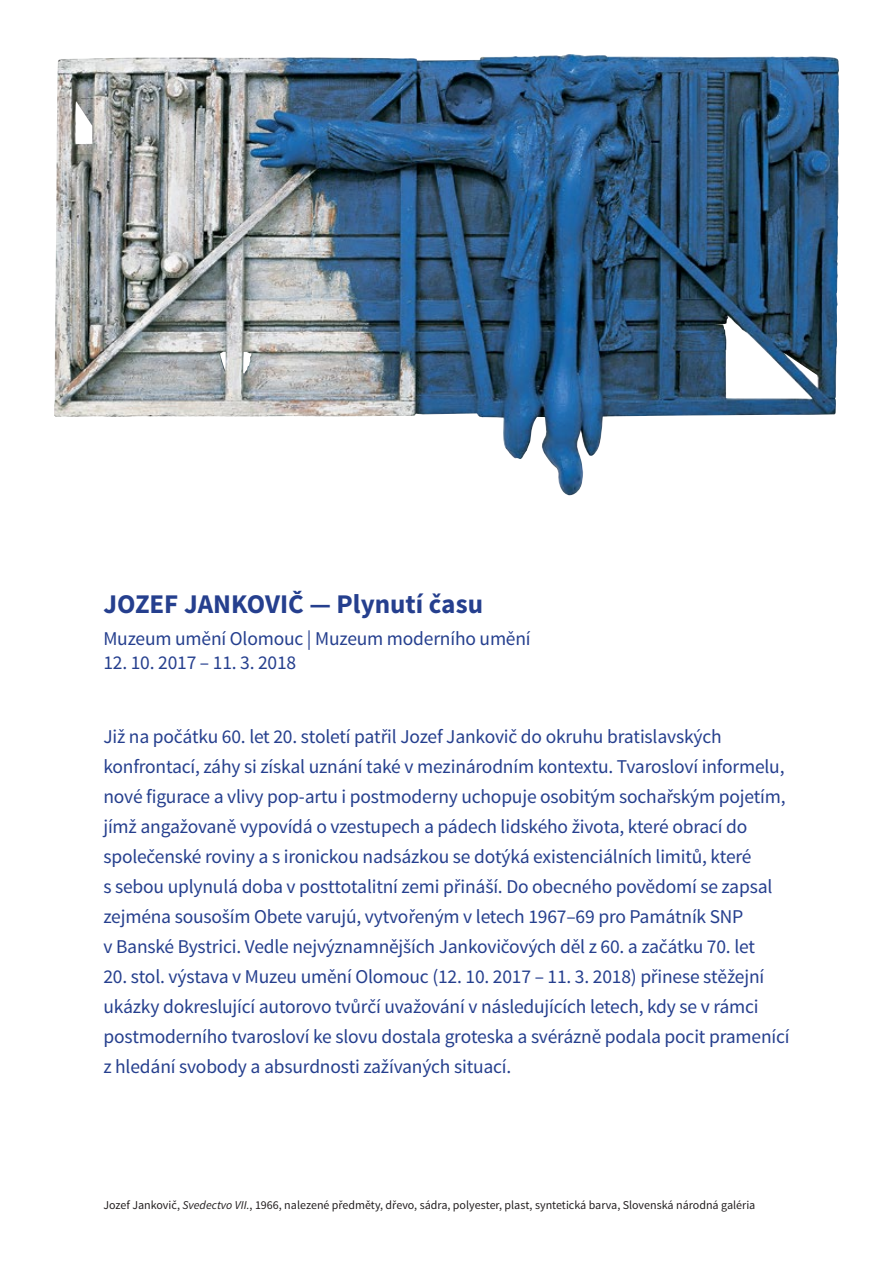
<style>
.page{position:relative;width:893px;height:1263px;background:#fff}
.page>*{position:absolute;margin:0;border:0;box-sizing:border-box;transform-origin:0 0}
.t1{font:700 27px "Source Sans Pro";color:#253f8e}
.t2{font:19.5px/30px "Source Sans Pro";letter-spacing:-.01em;color:#253f8e}
.t3{font:12px "Source Sans Pro";color:#231f20}
.s1{font-style:italic}
</style>
<div class="page">
<img style="left:54px;top:54px;width:784px;height:441px">
<p class="t1" style="left:103px;top:586px;width:381px">JOZEF JANKOVIČ — Plynutí času</p>
<p class="t2" style="left:103px;top:624px;width:429px">Muzeum umění Olomouc | Muzeum moderního umění</p>
<p class="t2" style="left:103px;top:648px;width:194px">12. 10. 2017 – 11. 3. 2018</p>
<p class="t2" style="left:103px;top:722px;width:684px">Již na počátku 60. let 20. století patřil Jozef Jankovič do okruhu bratislavských konfrontací, záhy si získal uznání také v mezinárodním kontextu. Tvarosloví informelu, nové figurace a vlivy pop-artu i postmoderny uchopuje osobitým sochařským pojetím, jímž angažovaně vypovídá o vzestupech a pádech lidského života, které obrací do společenské roviny a s ironickou nadsázkou se dotýká existenciálních limitů, které<br>s sebou uplynulá doba v posttotalitní zemi přináší. Do obecného povědomí se zapsal zejména sousoším Obete varujú, vytvořeným v letech 1967–69 pro Památník SNP<br>v Banské Bystrici. Vedle nejvýznamnějších Jankovičových děl z 60. a začátku 70. let</p>
<p class="t2" style="left:103px;top:962px;width:688px">20. stol. výstava v Muzeu umění Olomouc (12. 10. 2017 – 11. 3. 2018) přinese stěžejní ukázky dokreslující autorovo tvůrčí uvažování v následujících letech, kdy se v rámci postmoderního tvarosloví ke slovu dostala groteska a svérázně podala pocit pramenící z hledání svobody a absurdnosti zažívaných situací.</p>
<p class="t3" style="left:103px;top:1197px;width:653px">Jozef Jankovič, <span class="s1">Svedectvo VII.</span>, 1966, nalezené předměty, dřevo, sádra, polyester, plast, syntetická barva, Slovenská národná galéria</p>
</div>
